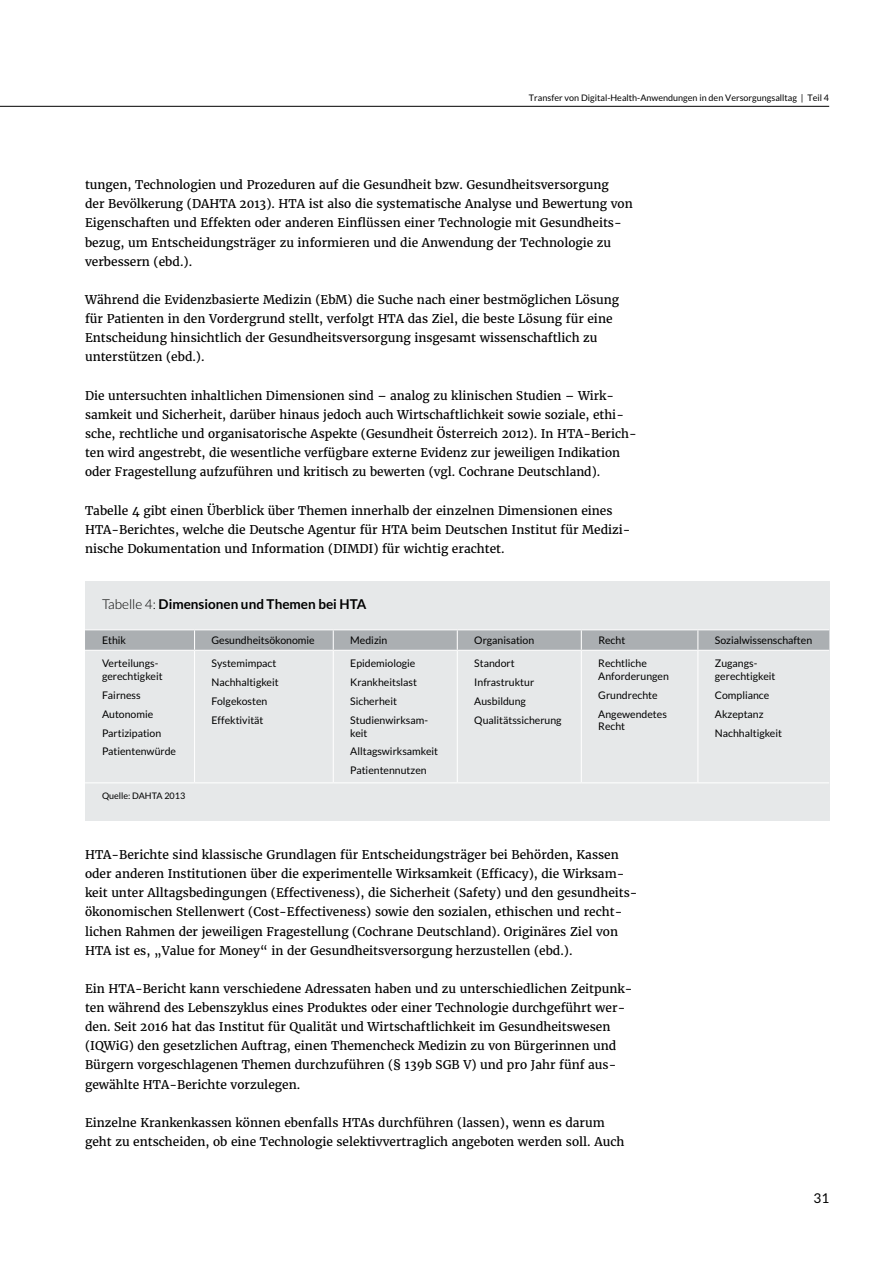
<style>
.page{position:relative;width:893px;height:1263px;background:#fff}
.page>*{position:absolute;margin:0;border:0;box-sizing:border-box;transform-origin:0 0}
.t1{font:700 13.5px "Lato";color:#000}
.t2{font:13.5px "Lato";color:#000}
.t3{font:12px/19.2px "Merriweather";color:#000}
.t4{font:10.5px/18.9px "Lato";color:#000}
.t5{font:9px "Lato";color:#000}
.s1{color:#fff}
.s2{font-weight:300}
</style>
<div class="page">
<hr style="left:0;top:106px;width:829px;height:1px;background:#000">
<div style="left:85px;top:581px;width:744px;height:240px;background:#e6e8e9"></div>
<hr style="left:85px;top:629px;width:110px;height:1px;background:#fff">
<hr style="left:195px;top:629px;width:138px;height:1px;background:#fff">
<hr style="left:333px;top:629px;width:124px;height:1px;background:#fff">
<hr style="left:457px;top:629px;width:124px;height:1px;background:#fff">
<hr style="left:581px;top:629px;width:117px;height:1px;background:#fff">
<hr style="left:698px;top:629px;width:131px;height:1px;background:#fff">
<svg style="left:85px;top:630px;width:744px;height:20px"></svg>
<hr style="left:85px;top:650px;width:110px;height:1px;background:#fff">
<hr style="left:195px;top:650px;width:138px;height:1px;background:#fff">
<hr style="left:194px;top:651px;width:1px;height:131px;background:#fff">
<hr style="left:333px;top:650px;width:124px;height:1px;background:#fff">
<hr style="left:333px;top:651px;width:1px;height:131px;background:#fff">
<hr style="left:457px;top:650px;width:124px;height:1px;background:#fff">
<hr style="left:457px;top:651px;width:1px;height:131px;background:#fff">
<hr style="left:581px;top:650px;width:117px;height:1px;background:#fff">
<hr style="left:581px;top:651px;width:1px;height:131px;background:#fff">
<hr style="left:698px;top:650px;width:131px;height:1px;background:#fff">
<hr style="left:697px;top:651px;width:1px;height:131px;background:#fff">
<hr style="left:85px;top:782px;width:110px;height:1px;background:#fff">
<hr style="left:195px;top:782px;width:138px;height:1px;background:#fff">
<hr style="left:333px;top:782px;width:124px;height:1px;background:#fff">
<hr style="left:457px;top:782px;width:124px;height:1px;background:#fff">
<hr style="left:581px;top:782px;width:117px;height:1px;background:#fff">
<hr style="left:698px;top:782px;width:131px;height:1px;background:#fff">
<p class="t5" style="left:529px;top:93px;width:302px">Transfer von Digital-Health-Anwendungen in den Versorgungsalltag | Teil 4</p>
<p class="t3" style="left:85px;top:175px;width:549px">tungen, Technologien und Prozeduren auf die Gesundheit bzw. Gesundheitsversorgung<br>der Bevölkerung (DAHTA 2013). HTA ist also die systematische Analyse und Bewertung von Eigenschaften und Effekten oder anderen Einflüssen einer Technologie mit Gesundheits&shy;bezug, um Entscheidungsträger zu informieren und die Anwendung der Technologie zu verbessern (ebd.).</p>
<p class="t3" style="left:85px;top:290px;width:536px">Während die Evidenzbasierte Medizin (EbM) die Suche nach einer bestmöglichen Lösung für Patienten in den Vordergrund stellt, verfolgt HTA das Ziel, die beste Lösung für eine Entscheidung hinsichtlich der Gesundheitsversorgung insgesamt wissenschaftlich zu unterstützen (ebd.). <span class="s1">Abbildung 2</span></p>
<p class="t3" style="left:85px;top:386px;width:553px">Die untersuchten inhaltlichen Dimensionen sind – analog zu klinischen Studien – Wirk&shy;samkeit und Sicherheit, darüber hinaus jedoch auch Wirtschaftlichkeit sowie soziale, ethi&shy;sche, rechtliche und organisatorische Aspekte (Gesundheit Österreich 2012). In HTA-Berich&shy;ten wird angestrebt, die wesentliche verfügbare externe Evidenz zur jeweiligen Indikation oder Fragestellung aufzuführen und kritisch zu bewerten (vgl. Cochrane Deutschland).</p>
<p class="t3" style="left:85px;top:500px;width:547px">Tabelle 4 gibt einen Überblick über Themen innerhalb der einzelnen Dimensionen eines<br>HTA-Berichtes, welche die Deutsche Agentur für HTA beim Deutschen Institut für Medizi&shy;nische Dokumentation und Information (DIMDI) für wichtig erachtet. <span class="s1">Tabelle 4</span></p>
<p class="t1" style="left:102px;top:597px;width:266px"><span class="s2">Tabelle 4:</span> Dimensionen und Themen bei HTA</p>
<p class="t4" style="left:102px;top:631px;width:26px">Ethik</p>
<p class="t4" style="left:212px;top:631px;width:105px">Gesundheitsökonomie</p>
<p class="t4" style="left:350px;top:631px;width:39px">Medizin</p>
<p class="t4" style="left:474px;top:631px;width:61px">Organisation</p>
<p class="t4" style="left:598px;top:631px;width:28px">Recht</p>
<p class="t4" style="left:715px;top:631px;width:99px">Sozialwissenschaften</p>
<p class="t4" style="left:102px;top:657px;width:62px;line-height:12.6px">Verteilungs&shy;gerechtigkeit</p>
<p class="t4" style="left:102px;top:685px;width:76px">Fairness<br>Autonomie<br>Partizipation<br>Patientenwürde</p>
<p class="t4" style="left:212px;top:654px;width:69px">Systemimpact<br>Nachhaltigkeit<br>Folgekosten<br>Effektivität</p>
<p class="t4" style="left:350px;top:654px;width:79px">Epidemiologie<br>Krankheitslast<br>Sicherheit<br>Studienwirksam-</p>
<p class="t4" style="left:350px;top:723px;width:89px">keit<br>Alltagswirksamkeit<br>Patientennutzen</p>
<p class="t4" style="left:474px;top:654px;width:89px">Standort<br>Infrastruktur<br>Ausbildung<br>Qualitätssicherung</p>
<p class="t4" style="left:598px;top:657px;width:72px;line-height:12.6px">Rechtliche<br>Anforderungen</p>
<p class="t4" style="left:715px;top:657px;width:62px;line-height:12.6px">Zugangs&shy;gerechtigkeit</p>
<p class="t4" style="left:715px;top:685px;width:69px">Compliance<br>Akzeptanz<br>Nachhaltigkeit</p>
<p class="t4" style="left:598px;top:685px;width:70px">Grundrechte<br>Angewendetes</p>
<p class="t4" style="left:598px;top:717px;width:28px">Recht</p>
<p class="t5" style="left:102px;top:790px;width:85px">Quelle: DAHTA 2013</p>
<p class="t3" style="left:85px;top:845px;width:554px">HTA-Berichte sind klassische Grundlagen für Entscheidungsträger bei Behörden, Kassen oder anderen Institutionen über die experimentelle Wirksamkeit (Efficacy), die Wirksam&shy;keit unter Alltagsbedingungen (Effectiveness), die Sicherheit (Safety) und den gesundheits&shy;ökonomischen Stellenwert (Cost-Effectiveness) sowie den sozialen, ethischen und recht&shy;lichen Rahmen der jeweiligen Fragestellung (Cochrane Deutschland). Originäres Ziel von HTA ist es, „Value for Money“ in der Gesundheitsversorgung herzustellen (ebd.).</p>
<p class="t3" style="left:85px;top:979px;width:549px">Ein HTA-Bericht kann verschiedene Adressaten haben und zu unterschiedlichen Zeitpunk&shy;ten während des Lebenszyklus eines Produktes oder einer Technologie durchgeführt wer&shy;den. Seit 2016 hat das Institut für Qualität und Wirtschaftlichkeit im Gesundheitswesen (IQWiG) den gesetzlichen Auftrag, einen Themencheck Medizin zu von Bürgerinnen und Bürgern vorgeschlagenen Themen durchzuführen (§ 139b SGB V) und pro Jahr fünf aus&shy;gewählte HTA-Berichte vorzulegen.</p>
<p class="t3" style="left:85px;top:1113px;width:541px">Einzelne Krankenkassen können ebenfalls HTAs durchführen (lassen), wenn es darum geht zu entscheiden, ob eine Technologie selektivvertraglich angeboten werden soll. Auch</p>
<p class="t2" style="left:813px;top:1191px;width:17px">31</p>
</div>
